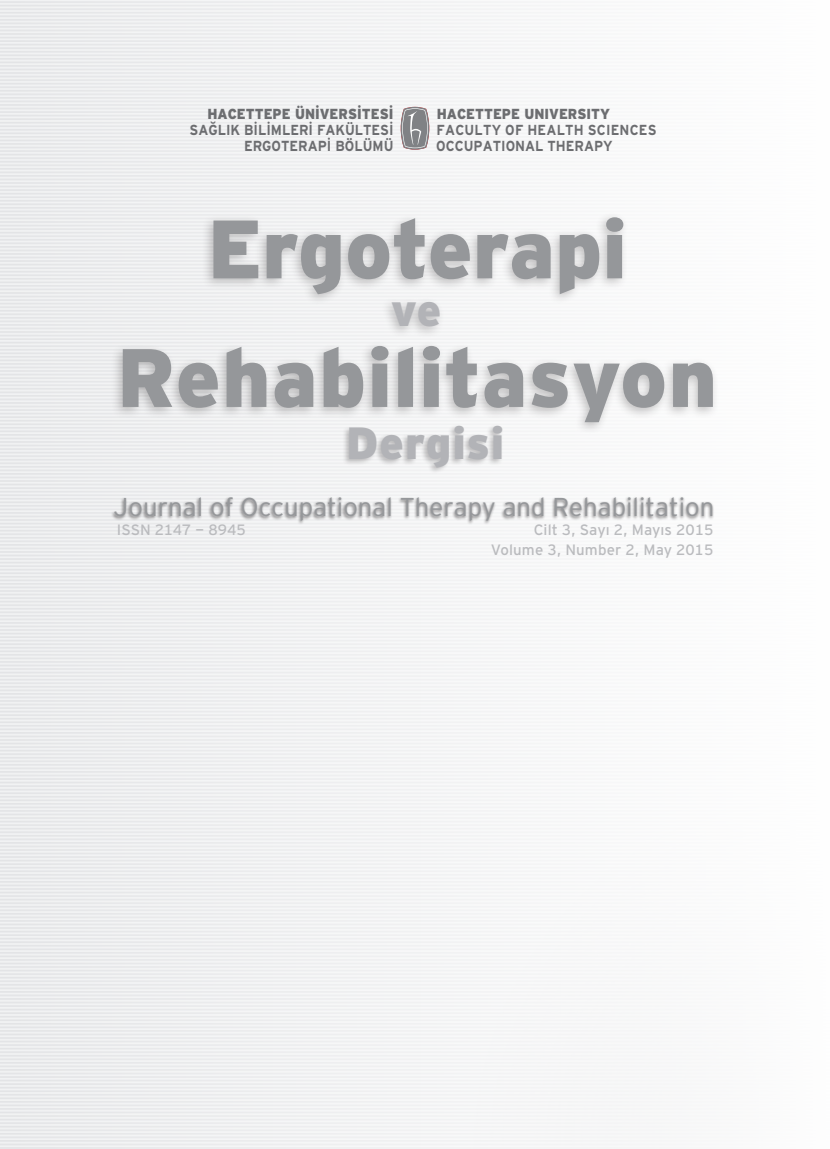
<style>
.page{position:relative;width:830px;height:1149px;background:#fff}
.page>*{position:absolute;margin:0;border:0;box-sizing:border-box;transform-origin:0 0}
.t1{font:900 82.5px "Interstate";color:#95979a}
.t2{font:900 45px "Interstate";letter-spacing:.015em;color:#b2b3b7}
.t3{font:300 25.8px "Interstate";color:#95979a}
.t4{font:15px "Interstate Mono";letter-spacing:.005em;color:#babbbe}
.t5{font:700 14.55px/15.9px "Interstate";color:#6c6d70;text-align:right;scale:.92 1}
.t6{font:900 14.55px "Interstate";color:#6c6d70;scale:.92 1}
</style>
<div class="page">
<svg style="left:400px;top:107px;width:29px;height:43px"></svg>
<div style="left:111px;top:211px;width:607px;height:223px;background:#231f20;opacity:.26"></div>
<div style="left:342px;top:423px;width:162px;height:51px;background:#231f20;opacity:.26"></div>
<div style="left:111px;top:495px;width:602px;height:30px;background:#231f20;opacity:.6"></div>
<p class="t6" style="left:207px;top:105px;width:204px">HACETTEPE ÜNİVERSİTESİ</p>
<p class="t5" style="left:189px;top:121px;width:223px">SAĞLIK BİLİMLERİ FAKÜLTESİ<br>ERGOTERAPİ BÖLÜMÜ</p>
<p class="t6" style="left:436px;top:105px;width:190px">HACETTEPE UNIVERSITY</p>
<p class="t5" style="left:436px;top:121px;width:121px">FACULTY OF HEALTH</p>
<p class="t5" style="left:587px;top:121px;width:66px">SCIENCES</p>
<p class="t5" style="left:436px;top:137px;width:21px">OCCU</p>
<p class="t5" style="left:473px;top:137px;width:152px">PATIONAL THERAPY</p>
<h1 class="t1" style="left:207px;top:202px;width:421px">Ergoterapi</h1>
<h2 class="t2" style="left:391px;top:284px;width:52px">ve</h2>
<h1 class="t1" style="left:117px;top:330px;width:601px">Rehabilitasyon</h1>
<h2 class="t2" style="left:346px;top:417px;width:160px">Dergisi</h2>
<h3 class="t3" style="left:114px;top:492px;width:602px">Journal of Occupational Therapy and Rehabilitation</h3>
<p class="t4" style="left:117px;top:521px;width:130px">ISSN 2147 - 8945</p>
<p class="t4" style="left:533px;top:521px;width:181px">Cilt 3, Sayı 2, Mayıs 2015</p>
<p class="t4" style="left:490px;top:541px;width:224px">Volume 3, Number 2, May 2015</p>
</div>
